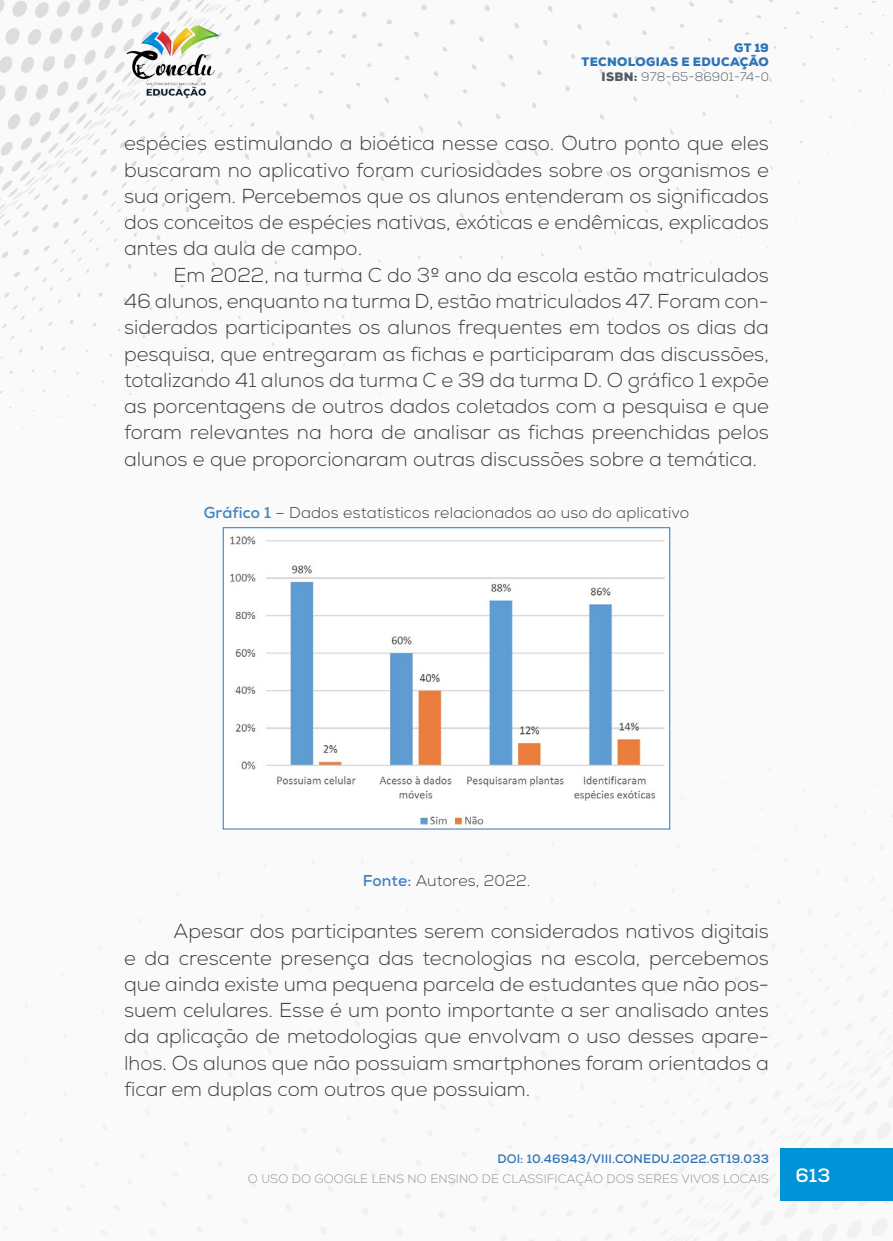
<style>
.page{position:relative;width:893px;height:1241px;background:#fff}
.page>*{position:absolute;margin:0;border:0;box-sizing:border-box;transform-origin:0 0}
._8_CORPO{font:300 20.12px/26.2px "Nexa";color:#3e3e3f;text-align:justify}
.t1{font:700 19.25px "Nexa";color:#fff}
._11_LEGENDAS{font:300 15.75px "Nexa";letter-spacing:.01em;color:#3e3e3f}
._12_FONTES{font:300 15.75px "Nexa";letter-spacing:.01em;color:#3e3e3f}
.t2{font:300 12.25px "Nexa";letter-spacing:.01em;color:#939598}
.t3{font:900 12.25px/14.7px "Nexa";letter-spacing:.025em;color:#2e74b5;text-align:right}
.t4{font:700 12.25px "Nexa";letter-spacing:.01em;color:#2e74b5}
.s1{color:#505b64}
.s2{font-weight:300;color:#505b64}
.s3{font-weight:700;color:#4382bc}
</style>
<div class="page">
<img style="left:0;top:0;width:893px;height:1240px">
<div style="left:781px;top:1148px;width:112px;height:52px;background:#0093d8"></div>
<img style="left:124px;top:25px;width:98px;height:74px">
<img style="left:225px;top:529px;width:443px;height:298px">
<div style="left:223px;top:527px;width:447px;height:302px;border:1px solid #2e74b5"></div>
<p class="t3" style="left:582px;top:40px;width:189px">GT 19<br>TECNOLOGIAS E EDUCAÇÃO<br><span class="s1">ISBN:</span> <span class="s2">978-65-86901-74-0</span></p>
<p class="_8_CORPO" style="left:124px;top:131px;width:646px">espécies estimulando a bioética nesse caso. Outro ponto que eles buscaram no aplicativo foram curiosidades sobre os organismos e sua origem. Percebemos que os alunos entenderam os significados dos conceitos de espécies nativas, exóticas e endêmicas, explicados antes da aula de campo.</p>
<p class="_8_CORPO" style="left:124px;top:262px;width:646px;text-indent:50px">Em 2022, na turma C do 3º ano da escola estão matriculados 46 alunos, enquanto na turma D, estão matriculados 47. Foram con&shy;siderados participantes os alunos frequentes em todos os dias da pesquisa, que entregaram as fichas e participaram das discussões, totalizando 41 alunos da turma C e 39 da turma D. O gráfico 1 expõe as porcentagens de outros dados coletados com a pesquisa e que foram relevantes na hora de analisar as fichas preenchidas pelos alunos e que proporcionaram outras discussões sobre a temática.</p>
<p class="_11_LEGENDAS" style="left:204px;top:503px;width:487px"><span class="s3">Gráfico 1</span> – Dados estatísticos relacionados ao uso do aplicativo</p>
<p class="_12_FONTES" style="left:363px;top:871px;width:169px"><span class="s3">Fonte:</span> Autores, 2022.</p>
<p class="_8_CORPO" style="left:124px;top:918px;width:646px;text-indent:50px">Apesar dos participantes serem considerados nativos digitais e da crescente presença das tecnologias na escola, percebemos que ainda existe uma pequena parcela de estudantes que não pos&shy;suem celulares. Esse é um ponto importante a ser analisado antes da aplicação de metodologias que envolvam o uso desses apare&shy;lhos. Os alunos que não possuiam smartphones foram orientados a ficar em duplas com outros que possuiam.</p>
<p class="t4" style="left:497px;top:1150px;width:273px">DOI: 10.46943/VIII.CONEDU.2022.GT19.033</p>
<p class="t2" style="left:248px;top:1171px;width:523px">O USO DO GOOGLE LENS NO ENSINO DE CLASSIFICAÇÃO DOS SERES VIVOS LOCAIS</p>
<p class="t1" style="left:796px;top:1162px;width:36px">613</p>
</div>
